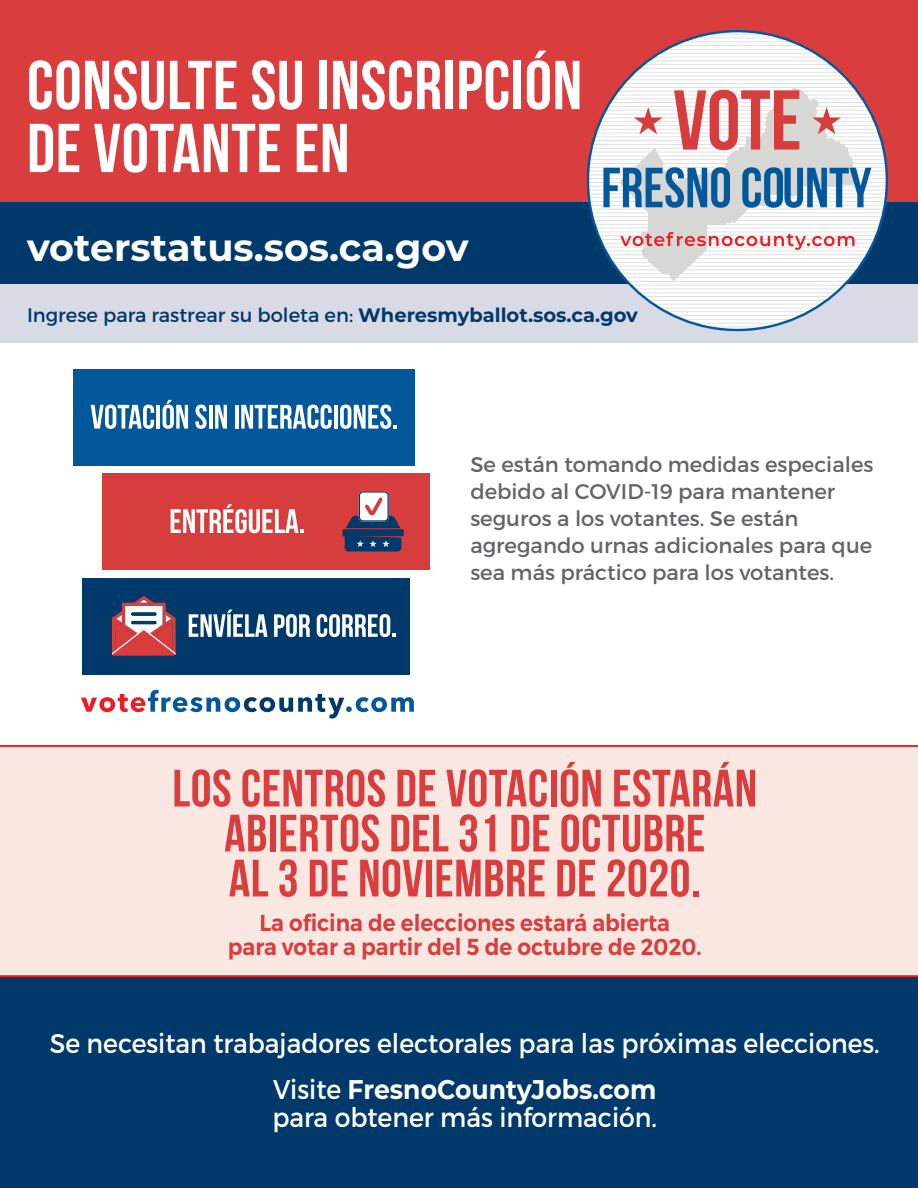
<style>
.page{position:relative;width:918px;height:1188px;background:#fff}
.page>*{position:absolute;margin:0;border:0;box-sizing:border-box;transform-origin:0 0}
.t1{font:700 69px/63px "Bebas Neue";letter-spacing:.01em;color:#fff}
.t2{font:700 52.5px/45px "Bebas Neue";letter-spacing:.01em;color:#d93d3e;text-align:center}
.t3{font:700 38.1px "Montserrat";color:#fff}
.t4{font:27px/28.5px "Montserrat";color:#fff;scale:.93 1}
.t5{font:600 23.1px/24px "Montserrat";color:#d93d3e;text-align:center;scale:.93 1}
.t6{font:21.15px/27px "Montserrat";color:#636466}
.t7{font:19.5px "Montserrat";color:#00396a}
.s1{font-weight:700}
</style>
<div class="page">
<div style="left:0;top:0;width:918px;height:202px;background:#d93d3e"></div>
<div style="left:0;top:283px;width:918px;height:60px;background:#d8dae6"></div>
<div style="left:0;top:202px;width:918px;height:82px;background:#00396a"></div>
<div style="left:0;top:972px;width:918px;height:216px;background:#00396a"></div>
<div style="left:0;top:745px;width:918px;height:233px;background:#f9e7e1"></div>
<svg style="left:586px;top:29px;width:302px;height:303px"></svg>
<svg style="left:620px;top:88px;width:235px;height:193px;background:#ebeceb"></svg>
<svg style="left:620px;top:232px;width:235px;height:18px;background:#edbcbd"></svg>
<svg style="left:674px;top:90px;width:125px;height:60px"></svg>
<svg style="left:634px;top:107px;width:29px;height:27px"></svg>
<svg style="left:812px;top:107px;width:29px;height:27px"></svg>
<svg style="left:603px;top:167px;width:127px;height:41px;background:#6696b9"></svg>
<svg style="left:742px;top:167px;width:129px;height:41px;background:#709dbe"></svg>
<div style="left:82px;top:578px;width:328px;height:96px;background:#00396a"></div>
<div style="left:102px;top:473px;width:328px;height:97px;background:#d83d3e"></div>
<div style="left:73px;top:369px;width:342px;height:96px;background:#02589a"></div>
<svg style="left:81px;top:690px;width:333px;height:28px"></svg>
<div style="left:343px;top:529px;width:61px;height:7px;background:#00396a"></div>
<svg style="left:346px;top:491px;width:55px;height:37px"></svg>
<svg style="left:345px;top:536px;width:56px;height:15px"></svg>
<svg style="left:112px;top:596px;width:64px;height:60px"></svg>
<svg style="left:171px;top:504px;width:133px;height:29px"></svg>
<svg style="left:189px;top:610px;width:78px;height:27px"></svg>
<svg style="left:274px;top:614px;width:36px;height:23px"></svg>
<svg style="left:317px;top:614px;width:79px;height:23px"></svg>
<svg style="left:91px;top:405px;width:63px;height:24px"></svg>
<hr style="left:156px;top:405px;width:4px;height:24px;background:#fff">
<svg style="left:163px;top:400px;width:25px;height:29px"></svg>
<svg style="left:195px;top:405px;width:12px;height:24px"></svg>
<hr style="left:209px;top:405px;width:3px;height:24px;background:#fff">
<svg style="left:215px;top:405px;width:12px;height:24px"></svg>
<hr style="left:235px;top:405px;width:4px;height:24px;background:#fff">
<svg style="left:241px;top:405px;width:91px;height:24px"></svg>
<hr style="left:334px;top:405px;width:4px;height:24px;background:#fff">
<svg style="left:340px;top:405px;width:57px;height:24px"></svg>
<h1 class="t1" style="left:27px;top:53px;width:557px">CONSULTE SU INSCRIPCIÓN<br>DE VOTANTE EN</h1>
<h2 class="t3" style="left:27px;top:220px;width:443px">voterstatus.sos.ca.gov</h2>
<h3 class="t7" style="left:27px;top:303px;width:612px">Ingrese para rastrear su boleta en: <span class="s1">Wheresmyballot.sos.ca.gov</span></h3>
<p class="t6" style="left:470px;top:451px;width:405px">Se están tomando medidas especiales debido al COVID-19 para mantener seguros a los votantes. Se están agregando urnas adicionales para que sea más práctico para los votantes.</p>
<h4 class="t2" style="left:172px;top:765px;width:586px">LOS CENTROS DE VOTACIÓN ESTARÁN<br>ABIERTOS DEL 31 DE OCTUBRE<br>AL 3 DE NOVIEMBRE DE 2020.</h4>
<h5 class="t5" style="left:228px;top:911px;width:511px">La oficina de elecciones estará abierta<br>para votar a partir del 5 de octubre de 2020.</h5>
<h6 class="t4" style="left:50px;top:1029px;width:894px">Se necesitan trabajadores electorales para las próximas elecciones.</h6>
<h6 class="t4" style="left:272px;top:1075px;width:415px">Visite <span class="s1">FresnoCountyJobs.com </span>para obtener más información.</h6>
</div>
